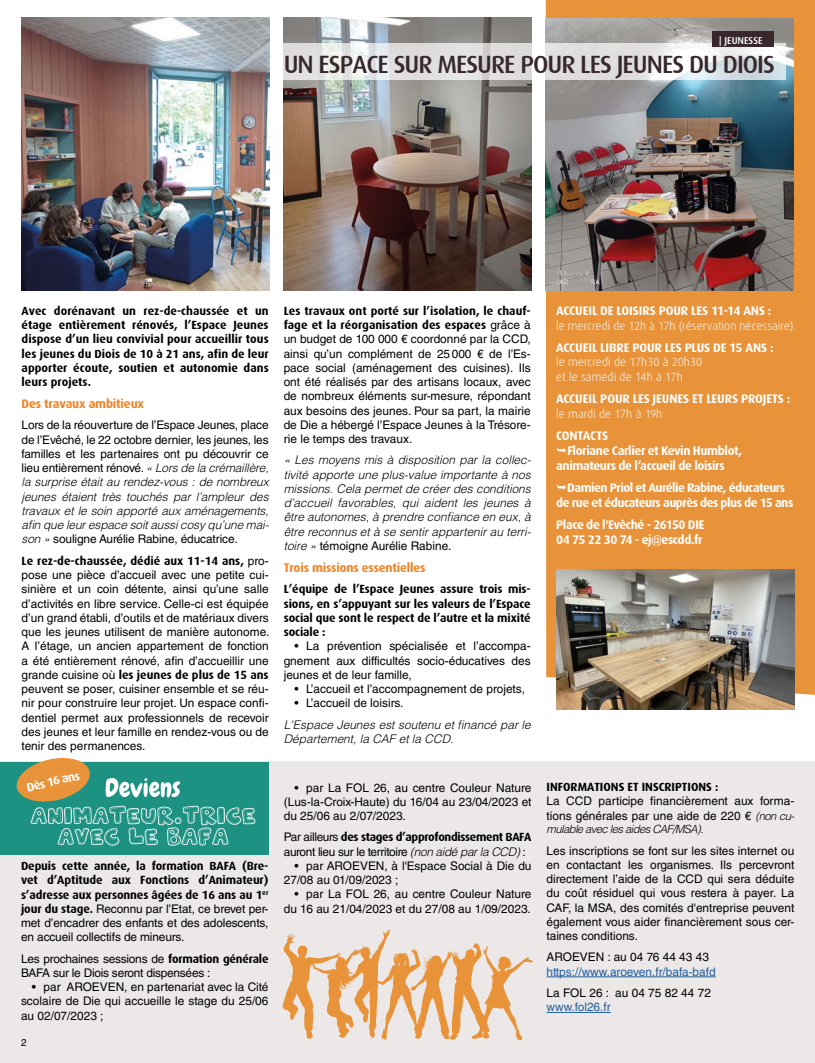
<style>
.page{position:relative;width:815px;height:1063px;background:#fff}
.page>*{position:absolute;margin:0;border:0;box-sizing:border-box;transform-origin:0 0}
.t1{font:500 25px "Dax";letter-spacing:-.04em;color:#38282c}
.t2{font:700 12.5px/15px "Dax";letter-spacing:-.03em;color:#fff;text-align:center}
.t3{font:700 12.5px "Dax";letter-spacing:-.01em;color:#fff}
.t4{font:700 12.5px "Dax";letter-spacing:-.015em;color:#f08223}
.t5{font:11.88px/14.2px "Helvetica LT Std";color:#000;text-align:justify}
.t6{font:italic 300 11.88px/14.2px "Helvetica LT Std";color:#000;text-align:justify}
.t7{font:700 11.88px/14.2px "Dax";color:#000;text-align:justify}
.t8{font:300 11.88px/15px "Dax";letter-spacing:.005em;color:#fff}
.t9{font:11.88px/14.2px "Helvetica LT Std";letter-spacing:-.02em;color:#000}
.t10{font:11.88px "Helvetica LT Std";color:#215f9f}
.t11{font:700 11.88px "Dax";letter-spacing:-.03em;color:#000}
.t12{font:11.88px "Helvetica LT Std";letter-spacing:-.03em;color:#000}
.t13{font:italic 300 11.25px "Helvetica LT Std";letter-spacing:-.05em;color:#000}
.t14{font:500 10px "Dax";color:#fff}
.t15{font:10px "Helvetica LT Std";color:#000}
.s1{font-weight:400;font-style:normal}
.s2{font-family:"Helvetica LT Std";font-weight:400}
.s3{font-family:"Dax";font-weight:700}
.s4{font-weight:300;font-style:italic}
.s5{font-weight:300;font-style:italic;font-size:11.25px}
</style>
<div class="page">
<div style="left:546px;top:0;width:269px;height:695px;background:#e89339"></div>
<img style="left:546px;top:19px;width:248px;height:272px">
<img style="left:21px;top:18px;width:248px;height:273px">
<img style="left:283px;top:18px;width:248px;height:273px">
<div style="left:0;top:762px;width:815px;height:301px;background:#ece8e7"></div>
<svg style="left:283px;top:44px;width:502px;height:36px;fill:#e0e0df"></svg>
<div style="left:712px;top:32px;width:62px;height:15px;background:#38282c"></div>
<img style="left:556px;top:569px;width:238px;height:140px">
<hr style="left:547px;top:977px;width:169px;height:1px;background:#215f9f">
<hr style="left:547px;top:1012px;width:64px;height:1px;background:#215f9f">
<svg style="left:282px;top:929px;width:251px;height:111px"></svg>
<div style="left:0;top:763px;width:269px;height:92px;background:#1e9282"></div>
<svg style="left:14px;top:758px;width:241px;height:88px"></svg>
<svg style="left:557px;top:447px;width:9px;height:6px"></svg>
<svg style="left:557px;top:484px;width:9px;height:6px"></svg>
<p class="t14" style="left:719px;top:35px;width:45px">| JEUNESSE</p>
<h1 class="t1" style="left:284px;top:51px;width:493px">UN ESPACE SUR MESURE POUR LES JEUNES DU DIOIS</h1>
<p class="t7" style="left:22px;top:304px;width:249px">Avec dorénavant un rez-de-chaussée et un étage entièrement rénovés, l’Espace Jeunes dispose d’un lieu convivial pour accueillir tous les jeunes du Diois de 10 à 21 ans, afin de leur apporter écoute, soutien et autonomie dans leurs projets.</p>
<p class="t4" style="left:22px;top:397px;width:124px">Des travaux ambitieux</p>
<p class="t6" style="left:22px;top:418px;width:249px"><span class="s1">Lors de la réouverture de l’Espace Jeunes, place de l’Evêché, le 22 octobre dernier, les jeunes, les familles et les partenaires ont pu découvrir ce lieu entièrement rénové.</span> « Lors de la crémaillère, la surprise était au rendez-vous : de nombreux jeunes étaient très touchés par l’ampleur des travaux et le soin apporté aux aménagements, afin que leur espace soit aussi cosy qu’une mai&shy;son » <span class="s1">souligne Aurélie Rabine, éducatrice.</span></p>
<p class="t7" style="left:22px;top:554px;width:249px">Le rez-de-chaussée, dédié aux 11-14 ans, <span class="s2">pro-</span></p>
<p class="t5" style="left:22px;top:568px;width:249px">pose une pièce d’accueil avec une petite cui&shy;sinière et un coin détente, ainsi qu’une salle d’activités en libre service. Celle-ci est équipée d’un grand établi, d’outils et de matériaux divers que les jeunes utilisent de manière autonome.<br>A l’étage, un ancien appartement de fonction a été entièrement rénové, afin d’accueillir une</p>
<p class="t7" style="left:22px;top:668px;width:249px"><span class="s2">grande cuisine où</span> les jeunes de plus de 15 ans</p>
<p class="t5" style="left:22px;top:682px;width:249px">peuvent se poser, cuisiner ensemble et se réu&shy;nir pour construire leur projet. Un espace confi&shy;dentiel permet aux professionnels de recevoir des jeunes et leur famille en rendez-vous ou de tenir des permanences.</p>
<p class="t2" style="left:25px;top:780px;width:56px;rotate:-13deg">Dès 16 ans</p>
<p class="t7" style="left:21px;top:859px;width:249px">Depuis cette année, la formation BAFA (Bre&shy;vet d’Aptitude aux Fonctions d’Animateur) s’adresse aux personnes âgées de 16 ans au 1<sup>er</sup></p>
<p class="t5" style="left:21px;top:902px;width:249px"><span class="s3">jour du stage.</span> Reconnu par l’Etat, ce brevet per&shy;met d’encadrer des enfants et des adolescents, en accueil collectifs de mineurs.</p>
<p class="t9" style="left:21px;top:951px;width:249px">Les prochaines sessions de <span class="s3">formation générale<br></span>BAFA sur le Diois seront dispensées :</p>
<p class="t5" style="left:21px;top:980px;width:249px;text-indent:11px">• par AROEVEN, en partenariat avec la Cité scolaire de Die qui accueille le stage du 25/06 au 02/07/2023 ;</p>
<p class="t15" style="left:21px;top:1036px;width:7px">2</p>
<p class="t7" style="left:284px;top:304px;width:249px">Les travaux ont porté sur l’isolation, le chauf&shy;fage et la réorganisation des espaces <span class="s2">grâce à</span></p>
<p class="t5" style="left:284px;top:332px;width:249px">un budget de 100 000 € coordonné par la CCD, ainsi qu’un complément de 25000 € de l’Es&shy;pace social (aménagement des cuisines). Ils ont été réalisés par des artisans locaux, avec de nombreux éléments sur-mesure, répondant aux besoins des jeunes. Pour sa part, la mairie de Die a hébergé l’Espace Jeunes à la Trésore&shy;rie le temps des travaux.</p>
<p class="t6" style="left:284px;top:453px;width:249px">« Les moyens mis à disposition par la collec&shy;tivité apporte une plus-value importante à nos missions. Cela permet de créer des conditions d’accueil favorables, qui aident les jeunes à être autonomes, à prendre confiance en eux, à être reconnus et à se sentir appartenir au terri&shy;toire » <span class="s1">témoigne Aurélie Rabine.</span></p>
<p class="t4" style="left:284px;top:561px;width:143px">Trois missions essentielles</p>
<p class="t7" style="left:284px;top:582px;width:249px">L’équipe de l’Espace Jeunes assure trois mis&shy;sions, en s’appuyant sur les valeurs de l’Espace social que sont le respect de l’autre et la mixité sociale :</p>
<p class="t5" style="left:284px;top:639px;width:249px;text-indent:11px">• La prévention spécialisée et l’accompa&shy;gnement aux difficultés socio-éducatives des jeunes et de leur famille,</p>
<p class="t5" style="left:294px;top:682px;width:232px">• L’accueil et l’accompagnement de projets,</p>
<p class="t5" style="left:294px;top:696px;width:111px">• L’accueil de loisirs.</p>
<p class="t6" style="left:284px;top:717px;width:249px">L'Espace Jeunes est soutenu et financé par le<br>Département, la CAF et la CCD.</p>
<p class="t5" style="left:284px;top:780px;width:249px;text-indent:11px">• par La FOL 26, au centre Couleur Nature (Lus-la-Croix-Haute) du 16/04 au 23/04/2023 et du 25/06 au 2/07/2023.</p>
<p class="t11" style="left:284px;top:831px;width:249px"><span class="s2">Par ailleurs</span> des stages d’approfondissement BAFA</p>
<p class="t12" style="left:284px;top:845px;width:244px">auront lieu sur le territoire <span class="s4">(non aidé par la CCD)</span> :</p>
<p class="t5" style="left:284px;top:859px;width:249px;text-indent:11px">• par AROEVEN, à l'Espace Social à Die du<br>27/08 au 01/09/2023 ;</p>
<p class="t5" style="left:284px;top:887px;width:249px;text-align:right">• par La FOL 26, au centre Couleur Nature du 16 au 21/04/2023 et du 27/08 au 1/09/2023.</p>
<p class="t3" style="left:556px;top:304px;width:217px">ACCUEIL DE LOISIRS POUR LES 11-14 ANS :</p>
<p class="t8" style="left:556px;top:318px;width:239px">le mercredi de 12h à 17h (réservation nécessaire)</p>
<p class="t3" style="left:556px;top:340px;width:219px">ACCUEIL LIBRE POUR LES PLUS DE 15 ANS :</p>
<p class="t8" style="left:556px;top:354px;width:147px">le mercredi de 17h30 à 20h30 et le samedi de 14h à 17h</p>
<p class="t3" style="left:556px;top:392px;width:236px">ACCUEIL POUR LES JEUNES ET LEURS PROJETS :</p>
<p class="t8" style="left:556px;top:407px;width:108px">le mardi de 17h à 19h</p>
<p class="t2" style="left:556px;top:428px;width:53px">CONTACTS</p>
<p class="t2" style="left:567px;top:443px;width:176px">Floriane Carlier et Kevin Humblot,</p>
<p class="t2" style="left:556px;top:458px;width:170px">animateurs de l’accueil de loisirs</p>
<p class="t2" style="left:556px;top:480px;width:239px">Damien Priol et Aurélie Rabine, éducateurs<br>de rue et éducateurs auprès des plus de 15 ans</p>
<p class="t2" style="left:556px;top:518px;width:150px;text-align:left">Place de l'Evêché - 26150 DIE<br>04 75 22 30 74 - ej@escdd.fr</p>
<p class="t7" style="left:547px;top:780px;width:173px">INFORMATIONS ET INSCRIPTIONS :</p>
<p class="t5" style="left:547px;top:794px;width:249px">La CCD participe financièrement aux forma&shy;tions générales par une aide de 220 € <span class="s5">(non cu-</span></p>
<p class="t13" style="left:547px;top:822px;width:158px">mulable avec les aides CAF/MSA).</p>
<p class="t5" style="left:547px;top:843px;width:249px">Les inscriptions se font sur les sites internet ou en contactant les organismes. Ils percevront directement l’aide de la CCD qui sera déduite du coût résiduel qui vous restera à payer. La CAF, la MSA, des comités d'entreprise peuvent également vous aider financièrement sous cer&shy;taines conditions.</p>
<p class="t5" style="left:547px;top:950px;width:164px">AROEVEN : au 04 76 44 43 43</p>
<p class="t10" style="left:547px;top:965px;width:171px">https://www.aroeven.fr/bafa-bafd</p>
<p class="t5" style="left:547px;top:986px;width:166px">La FOL 26 : au 04 75 82 44 72</p>
<p class="t10" style="left:547px;top:1000px;width:66px">www.fol26.fr</p>
</div>
